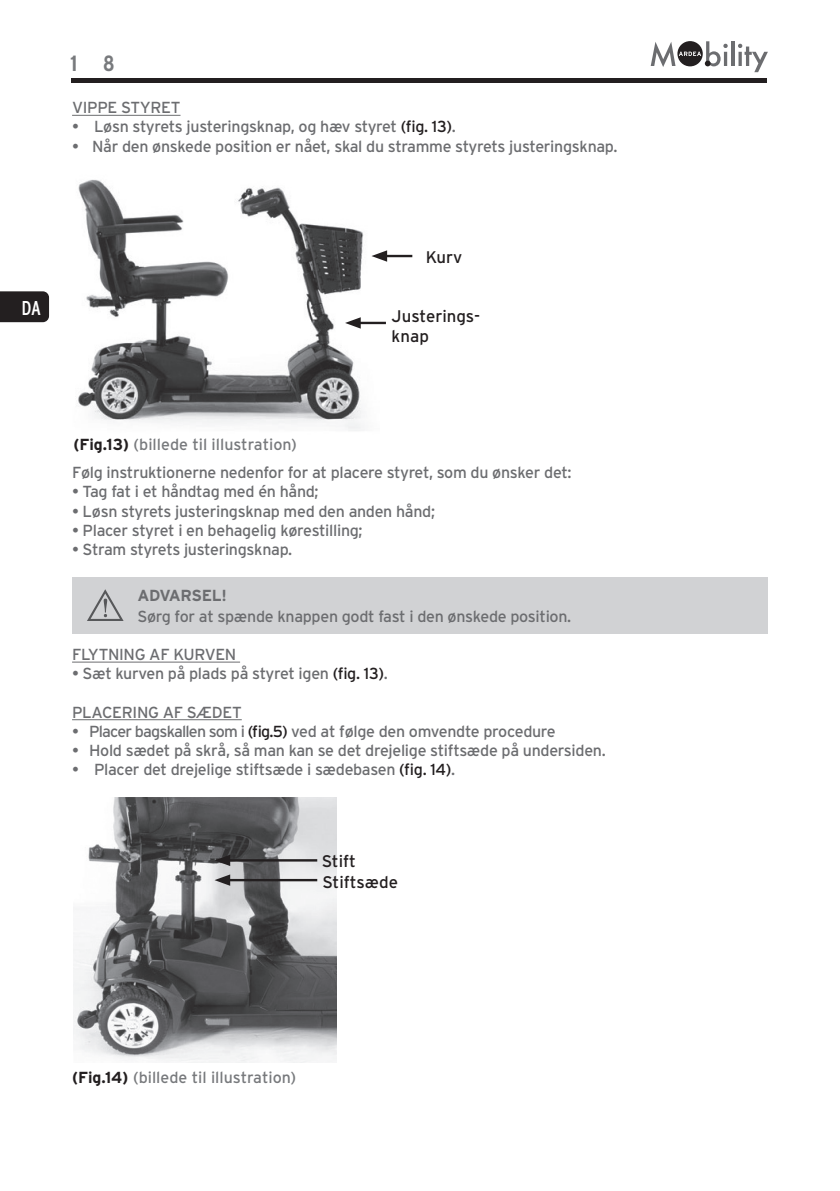
<style>
.page{position:relative;width:840px;height:1191px;background:#fff}
.page>*{position:absolute;margin:0;border:0;box-sizing:border-box;transform-origin:0 0}
.t1{font:700 22px "Interstate Condensed";color:#787a7d}
.t2{font:20px "Interstate Condensed";color:#fff}
.t3{font:16.8px/20.2px "Interstate";color:#231f20}
.t4{font:16px/27.8px "Interstate";letter-spacing:-.02em;color:#6c6d70}
.t5{font:16px "Interstate";letter-spacing:-.04em;color:#6c6d70}
.t6{font:16px "Interstate";color:#787a7d}
.t7{font:700 16px "Interstate";letter-spacing:-.02em;color:#6c6d70}
.s1{color:#231f20}
.s2{font-weight:700;color:#231f20}
.s3{color:#787a7d}
</style>
<div class="page">
<div style="left:71px;top:78px;width:695px;height:5px;background:#231f20"></div>
<div style="left:0;top:291px;width:49px;height:31px;background:#231f20"></div>
<svg style="left:731px;top:41px;width:3px;height:25px"></svg>
<svg style="left:738px;top:44px;width:29px;height:28px"></svg>
<svg style="left:650px;top:41px;width:77px;height:26px"></svg>
<hr style="left:72px;top:115px;width:108px;height:1px;background:#6c6d70">
<hr style="left:72px;top:662px;width:168px;height:1px;background:#6c6d70">
<hr style="left:72px;top:719px;width:170px;height:1px;background:#6c6d70">
<img style="left:78px;top:179px;width:301px;height:252px">
<hr style="left:356px;top:322px;width:30px;height:2px;background:#231f20">
<svg style="left:345px;top:317px;width:15px;height:12px"></svg>
<hr style="left:383px;top:255px;width:29px;height:2px;background:#231f20">
<svg style="left:371px;top:250px;width:16px;height:12px"></svg>
<div style="left:72px;top:577px;width:695px;height:57px;background:#d1d2d4"></div>
<svg style="left:87px;top:589px;width:36px;height:32px"></svg>
<img style="left:73px;top:797px;width:263px;height:265px">
<hr style="left:226px;top:859px;width:91px;height:2px;background:#231f20">
<svg style="left:214px;top:854px;width:16px;height:12px"></svg>
<hr style="left:226px;top:879px;width:91px;height:2px;background:#231f20">
<svg style="left:214px;top:874px;width:16px;height:11px"></svg>
<h1 class="t1" style="left:71px;top:51px;width:45px">1 8</h1>
<p class="t4" style="left:72px;top:93px;width:110px">VIPPE STYRET</p>
<p class="t4" style="left:72px;top:113px;width:385px">• Løsn styrets justeringsknap, og hæv styret <span class="s1">(fig. 13)</span>.</p>
<p class="t4" style="left:72px;top:132px;width:546px">• Når den ønskede position er nået, skal du stramme styrets justeringsknap.</p>
<p class="t2" style="left:21px;top:296px;width:21px">DA</p>
<p class="t3" style="left:425px;top:246px;width:38px">Kurv</p>
<p class="t3" style="left:391px;top:305px;width:90px">Justerings&shy;knap</p>
<p class="t4" style="left:72px;top:431px;width:500px"><span class="s2">(Fig.13)</span> <span class="s3">(billede til illustration)<br></span>Følg instruktionerne nedenfor for at placere styret, som du ønsker det:</p>
<p class="t4" style="left:72px;top:477px;width:248px">• Tag fat i et håndtag med én hånd;</p>
<p class="t4" style="left:72px;top:497px;width:364px">• Løsn styrets justeringsknap med den anden hånd;</p>
<p class="t4" style="left:72px;top:516px;width:292px">• Placer styret i en behagelig kørestilling;</p>
<p class="t4" style="left:72px;top:535px;width:222px">• Stram styrets justeringsknap.</p>
<p class="t7" style="left:137px;top:585px;width:91px">ADVARSEL!</p>
<p class="t4" style="left:137px;top:602px;width:435px">Sørg for at spænde knappen godt fast i den ønskede position.</p>
<p class="t4" style="left:72px;top:640px;width:166px">FLYTNING AF KURVEN</p>
<p class="t4" style="left:72px;top:659px;width:317px">• Sæt kurven på plads på styret igen <span class="s1">(fig. 13)</span>.</p>
<p class="t4" style="left:72px;top:698px;width:171px">PLACERING AF SÆDET</p>
<p class="t5" style="left:72px;top:721px;width:485px">• Placer bagskallen som i <span class="s1">(fig.5)</span> ved at følge den omvendte procedure</p>
<p class="t4" style="left:72px;top:736px;width:535px">• Hold sædet på skrå, så man kan se det drejelige stiftsæde på undersiden.</p>
<p class="t4" style="left:72px;top:755px;width:384px">• Placer det drejelige stiftsæde i sædebasen <span class="s1">(fig. 14)</span>.</p>
<p class="t3" style="left:321px;top:851px;width:78px">Stift<br>Stiftsæde</p>
<p class="t6" style="left:72px;top:1068px;width:225px"><span class="s2">(Fig.14)</span> (billede til illustration)</p>
</div>
